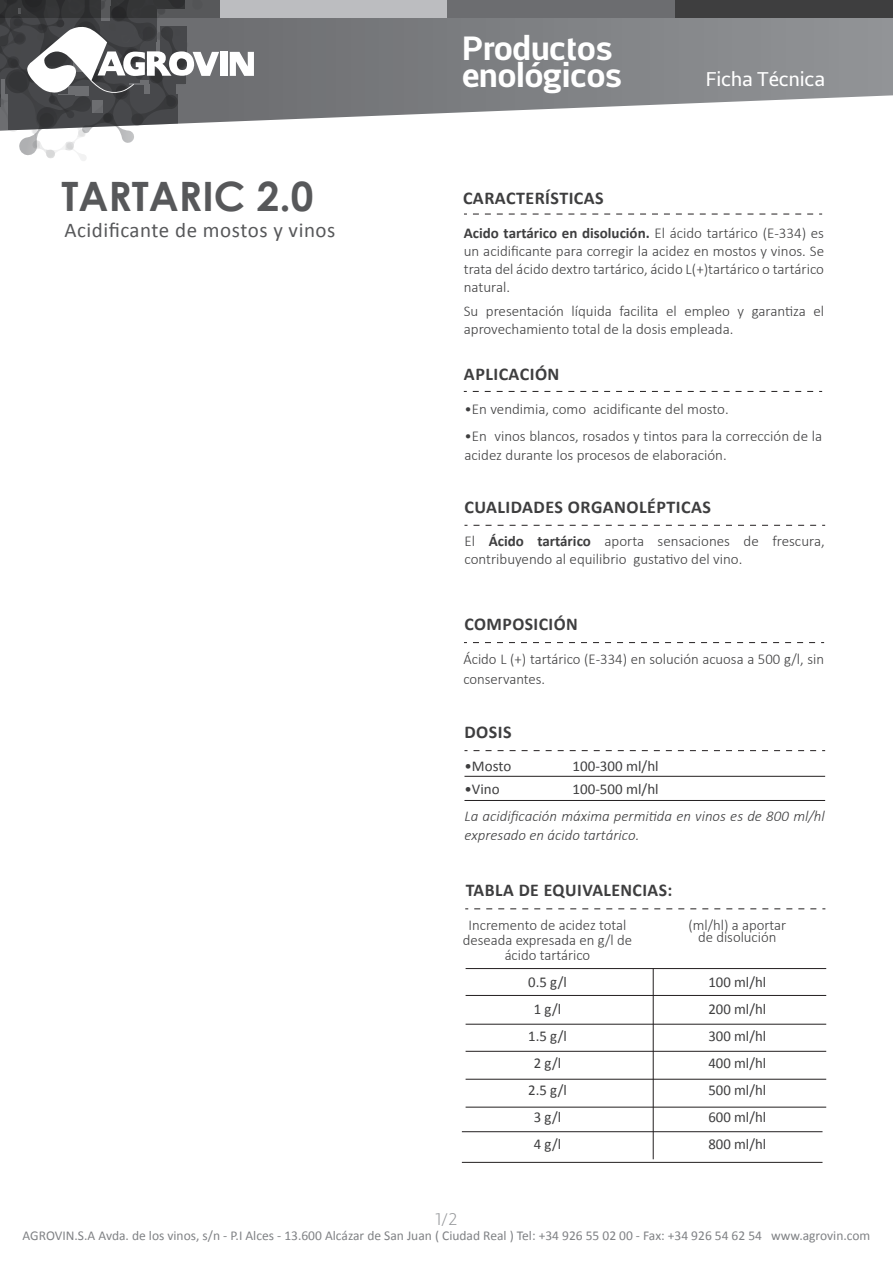
<style>
.page{position:relative;width:893px;height:1263px;background:#fff}
.page>*{position:absolute;margin:0;border:0;box-sizing:border-box;transform-origin:0 0}
.t1{font:700 40.5px "Century Gothic";color:#57585a}
.t2{font:700 33px/27px "Centuma";letter-spacing:-.005em;color:#fff}
.t3{font:21px "Calibri";letter-spacing:.025em;color:#57585a}
.t4{font:19.5px "Centuma";letter-spacing:-.01em;color:#fff}
.t5{font:700 18px "Calibri";letter-spacing:.025em;color:#3e3e3f}
.t6{font:300 16.5px "Centuma";color:#939598}
.t7{font:300 15px/18px "Calibri";color:#3e3e3f}
.t8{font:15px/27px "Calibri";color:#3e3e3f;text-align:center}
.t9{font:italic 300 15px/19.5px "Calibri";color:#3e3e3f}
.t10{font:13.5px "Calibri";color:#808285}
.s1{font-weight:700}
</style>
<div class="page">
<svg style="left:219px;top:18px;width:674px;height:104px;background:#8f9093"></svg>
<div style="left:675px;top:0;width:218px;height:18px;background:#3e3e3f"></div>
<div style="left:447px;top:0;width:228px;height:18px;background:#6c6d70"></div>
<div style="left:219px;top:0;width:228px;height:18px;background:#bcbdc0"></div>
<svg style="left:473px;top:214px;width:349px;height:1px"></svg>
<svg style="left:473px;top:642px;width:351px;height:1px"></svg>
<svg style="left:473px;top:525px;width:352px;height:1px"></svg>
<svg style="left:473px;top:750px;width:352px;height:1px"></svg>
<hr style="left:464px;top:800px;width:361px;height:1px;background:#231f20">
<hr style="left:464px;top:776px;width:361px;height:1px;background:#231f20">
<svg style="left:474px;top:908px;width:351px;height:1px"></svg>
<hr style="left:466px;top:968px;width:360px;height:1px;background:#231f20">
<hr style="left:466px;top:995px;width:360px;height:1px;background:#231f20">
<hr style="left:466px;top:1024px;width:360px;height:1px;background:#231f20">
<hr style="left:466px;top:1051px;width:360px;height:1px;background:#231f20">
<hr style="left:466px;top:1079px;width:360px;height:1px;background:#231f20">
<hr style="left:466px;top:1107px;width:360px;height:1px;background:#231f20">
<hr style="left:462px;top:1131px;width:360px;height:1px;background:#231f20">
<hr style="left:462px;top:1162px;width:360px;height:1px;background:#231f20">
<hr style="left:653px;top:968px;width:1px;height:191px;background:#231f20">
<svg style="left:230px;top:52px;width:24px;height:24px"></svg>
<div style="left:220px;top:52px;width:7px;height:24px;background:#fff"></div>
<svg style="left:0;top:0;width:219px;height:161px"></svg>
<svg style="left:473px;top:391px;width:349px;height:1px"></svg>
<h1 class="t1" style="left:61px;top:166px;width:253px">TARTARIC 2.0</h1>
<h2 class="t2" style="left:462px;top:33px;width:162px">Productos enológicos</h2>
<p class="t5" style="left:463px;top:187px;width:142px">CARACTERÍSTICAS</p>
<h3 class="t4" style="left:706px;top:66px;width:121px">Ficha Técnica</h3>
<h3 class="t3" style="left:64px;top:217px;width:272px">Acidificante de mostos y vinos</h3>
<p class="t7" style="left:464px;top:224px;width:362px;text-align:justify"><span class="s1">Acido tartárico en disolución.</span> El ácido tartárico (E-334) es un acidificante para corregir la acidez en mostos y vinos. Se trata del ácido dextro tartárico, ácido L(+)tartárico o tartárico natural.</p>
<p class="t7" style="left:464px;top:302px;width:362px">Su presentación líquida facilita el empleo y garantiza el aprovechamiento total de la dosis empleada.</p>
<p class="t5" style="left:464px;top:362px;width:97px">APLICACIÓN</p>
<p class="t7" style="left:464px;top:400px;width:266px">•En vendimia, como acidificante del mosto.</p>
<p class="t7" style="left:464px;top:426px;width:359px;line-height:19.5px">•En vinos blancos, rosados y tintos para la corrección de la acidez durante los procesos de elaboración.</p>
<p class="t5" style="left:464px;top:495px;width:248px">CUALIDADES ORGANOLÉPTICAS</p>
<p class="t7" style="left:464px;top:532px;width:362px">El <span class="s1">Ácido tartárico</span> aporta sensaciones de frescura, contribuyendo al equilibrio gustativo del vino.</p>
<p class="t5" style="left:464px;top:613px;width:115px">COMPOSICIÓN</p>
<p class="t7" style="left:463px;top:649px;width:362px;line-height:19.5px">Ácido L (+) tartárico (E-334) en solución acuosa a 500 g/l, sin conservantes.</p>
<p class="t5" style="left:464px;top:721px;width:49px">DOSIS</p>
<p class="t8" style="left:464px;top:752px;width:48px">•Mosto</p>
<p class="t8" style="left:572px;top:752px;width:88px">100-300 ml/hl</p>
<p class="t8" style="left:464px;top:775px;width:37px">•Vino</p>
<p class="t8" style="left:572px;top:775px;width:88px">100-500 ml/hl</p>
<p class="t9" style="left:464px;top:806px;width:362px">La acidificación máxima permitida en vinos es de 800 ml/hl expresado en ácido tartárico.</p>
<p class="t5" style="left:466px;top:879px;width:208px">TABLA DE EQUIVALENCIAS:</p>
<p class="t7" style="left:463px;top:918px;width:171px;line-height:15px;text-align:center">Incremento de acidez total deseada expresada en g/l de ácido tartárico</p>
<p class="t8" style="left:528px;top:968px;width:40px">0.5 g/l<br>1 g/l<br>1.5 g/l<br>2 g/l<br>2.5 g/l<br>3 g/l<br>4 g/l</p>
<p class="t7" style="left:688px;top:919px;width:99px;line-height:12px;text-align:center">(ml/hl) a aportar de disolución</p>
<p class="t8" style="left:708px;top:968px;width:59px;text-align:justify">100 ml/hl 200 ml/hl 300 ml/hl 400 ml/hl 500 ml/hl 600 ml/hl 800 ml/hl</p>
<p class="t6" style="left:435px;top:1207px;width:24px">1/2</p>
<p class="t10" style="left:23px;top:1227px;width:849px">AGROVIN.S.A Avda. de los vinos, s/n - P.I Alces - 13.600 Alcázar de San Juan ( Ciudad Real ) Tel: +34 926 55 02 00 - Fax: +34 926 54 62 54 www.agrovin.com</p>
</div>
